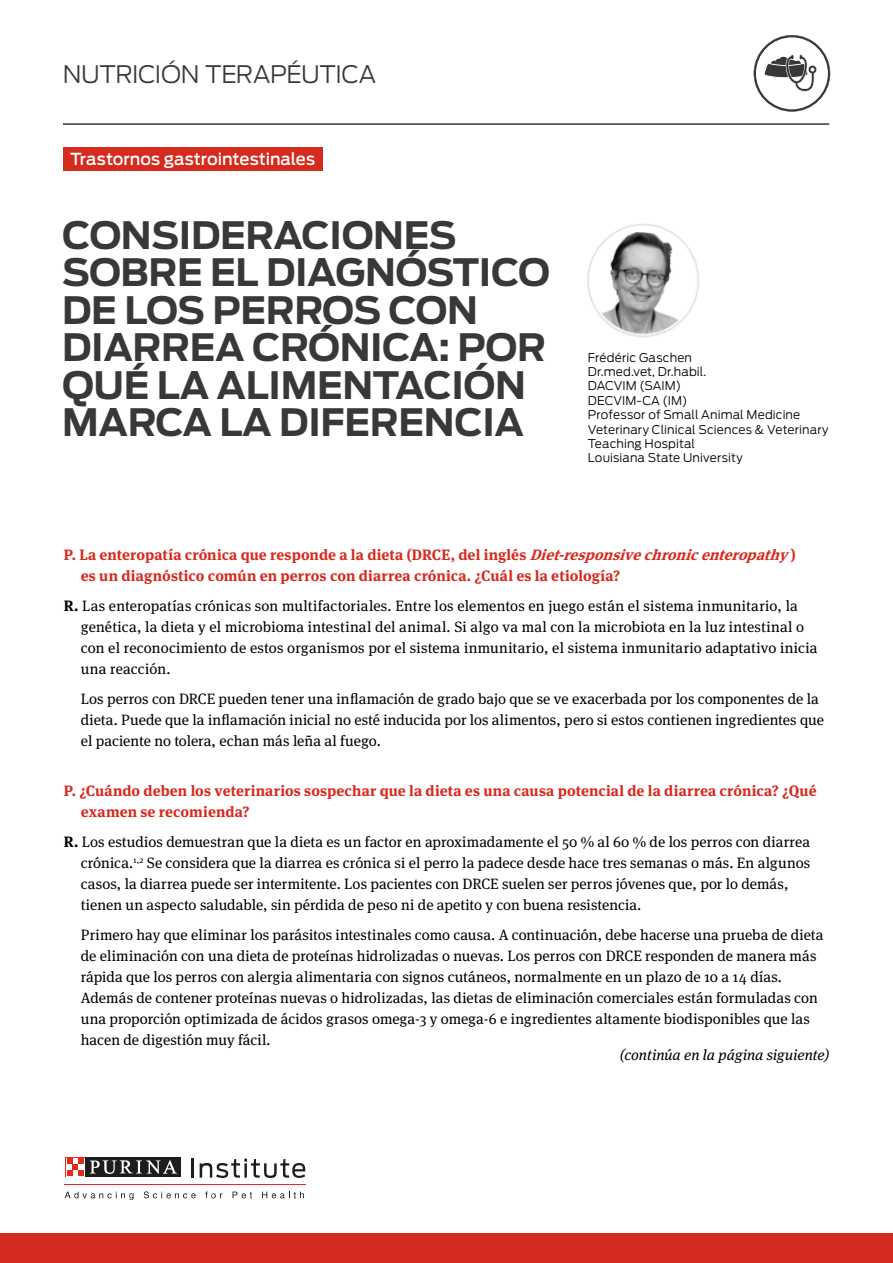
<style>
.page{position:relative;width:893px;height:1263px;background:#fff}
.page>*{position:absolute;margin:0;border:0;box-sizing:border-box;transform-origin:0 0}
.t1{font:700 37.5px/37.5px "Antenna";letter-spacing:-.01em;color:#39373a}
.t2{font:300 24px "Antenna";letter-spacing:-.015em;color:#39373a}
.t3{font:500 16.5px "Antenna";color:#fff}
.t4{font:15px/21px "Meta Serif Pro";letter-spacing:.005em;color:#000}
.t5{font:700 15px/21px "Meta Serif Pro";letter-spacing:.01em;color:#d62b1f}
.t6{font:italic 15px "Meta Serif Pro";letter-spacing:.005em;color:#000}
.t7{font:300 12px/14.4px "Antenna";letter-spacing:.01em;color:#000}
.s1{font-style:italic}
.s2{font-weight:700}
</style>
<div class="page">
<div style="left:0;top:1233px;width:893px;height:30px;background:#d52b1e"></div>
<hr style="left:65px;top:1184px;width:241px;height:1px;background:#e52a1b">
<svg style="left:192px;top:1158px;width:2px;height:19px"></svg>
<svg style="left:200px;top:1158px;width:105px;height:20px"></svg>
<svg style="left:65px;top:1191px;width:68px;height:9px"></svg>
<svg style="left:144px;top:1191px;width:52px;height:7px"></svg>
<svg style="left:205px;top:1191px;width:17px;height:7px"></svg>
<svg style="left:233px;top:1191px;width:19px;height:7px"></svg>
<svg style="left:262px;top:1191px;width:42px;height:7px"></svg>
<div style="left:65px;top:1157px;width:21px;height:20px;background:#1d1d1b"></div>
<svg style="left:65px;top:1157px;width:20px;height:20px"></svg>
<div style="left:86px;top:1157px;width:95px;height:20px;background:#1d1d1b"></div>
<svg style="left:90px;top:1160px;width:87px;height:14px"></svg>
<svg style="left:66px;top:1158px;width:18px;height:18px"></svg>
<svg style="left:67px;top:1158px;width:17px;height:17px"></svg>
<div style="left:63px;top:147px;width:259px;height:24px;background:#d52b1e"></div>
<hr style="left:63px;top:123px;width:766px;height:2px;background:#39373a">
<svg style="left:754px;top:35px;width:76px;height:77px"></svg>
<img style="left:587px;top:224px;width:112px;height:113px">
<h2 class="t2" style="left:63px;top:58px;width:315px">NUTRICIÓN TERAPÉUTICA</h2>
<p class="t3" style="left:70px;top:148px;width:246px">Trastornos gastrointestinales</p>
<h1 class="t1" style="left:62px;top:216px;width:489px">CONSIDERACIONES<br>SOBRE EL DIAGNÓSTICO<br>DE LOS PERROS CON<br>DIARREA CRÓNICA: POR<br>QUÉ LA ALIMENTACIÓN<br>MARCA LA DIFERENCIA</h1>
<p class="t7" style="left:588px;top:350px;width:242px">Frédéric Gaschen<br>Dr.med.vet, Dr.habil.<br>DACVIM (SAIM)<br>DECVIM-CA (IM)<br>Professor of Small Animal Medicine<br>Veterinary Clinical Sciences &amp; Veterinary<br>Teaching Hospital<br>Louisiana State University</p>
<p class="t5" style="left:81px;top:543px;width:716px;text-indent:-17px">P. La enteropatía crónica que responde a la dieta (DRCE, del inglés <span class="s1">Diet-responsivechronicenteropathy</span>) es un diagnóstico común en perros con diarrea crónica. ¿Cuál es la etiología?</p>
<p class="t4" style="left:81px;top:595px;width:738px;text-indent:-17px"><span class="s2">R.</span> Las enteropatías crónicas son multifactoriales. Entre los elementos en juego están el sistema inmunitario, la genética, la dieta y el microbioma intestinal del animal. Si algo va mal con la microbiota en la luz intestinal o con el reconocimiento de estos organismos por el sistema inmunitario, el sistema inmunitario adaptativo inicia una reacción.</p>
<p class="t4" style="left:81px;top:687px;width:745px">Los perros con DRCE pueden tener una inflamación de grado bajo que se ve exacerbada por los componentes de la dieta. Puede que la inflamación inicial no esté inducida por los alimentos, pero si estos contienen ingredientes que el paciente no tolera, echan más leña al fuego.</p>
<p class="t5" style="left:81px;top:779px;width:737px;text-indent:-17px">P. ¿Cuándo deben los veterinarios sospechar que la dieta es una causa potencial de la diarrea crónica? ¿Qué examen se recomienda?</p>
<p class="t4" style="left:81px;top:830px;width:731px;text-indent:-17px"><span class="s2">R.</span> Los estudios demuestran que la dieta es un factor en aproximadamente el 50 % al 60 % de los perros con diarrea crónica.<sup>1,2</sup> Se considera que la diarrea es crónica si el perro la padece desde hace tres semanas o más. En algunos casos, la diarrea puede ser intermitente. Los pacientes con DRCE suelen ser perros jóvenes que, por lo demás, tienen un aspecto saludable, sin pérdida de peso ni de apetito y con buena resistencia.</p>
<p class="t4" style="left:81px;top:923px;width:744px">Primero hay que eliminar los parásitos intestinales como causa. A continuación, debe hacerse una prueba de dieta de eliminación con una dieta de proteínas hidrolizadas o nuevas. Los perros con DRCE responden de manera más rápida que los perros con alergia alimentaria con signos cutáneos, normalmente en un plazo de 10 a 14 días.<br>Además de contener proteínas nuevas o hidrolizadas, las dietas de eliminación comerciales están formuladas con una proporción optimizada de ácidos grasos omega-3 y omega-6 e ingredientes altamente biodisponibles que las hacen de digestión muy fácil.</p>
<p class="t6" style="left:620px;top:1043px;width:211px">(continúa en la página siguiente)</p>
</div>
